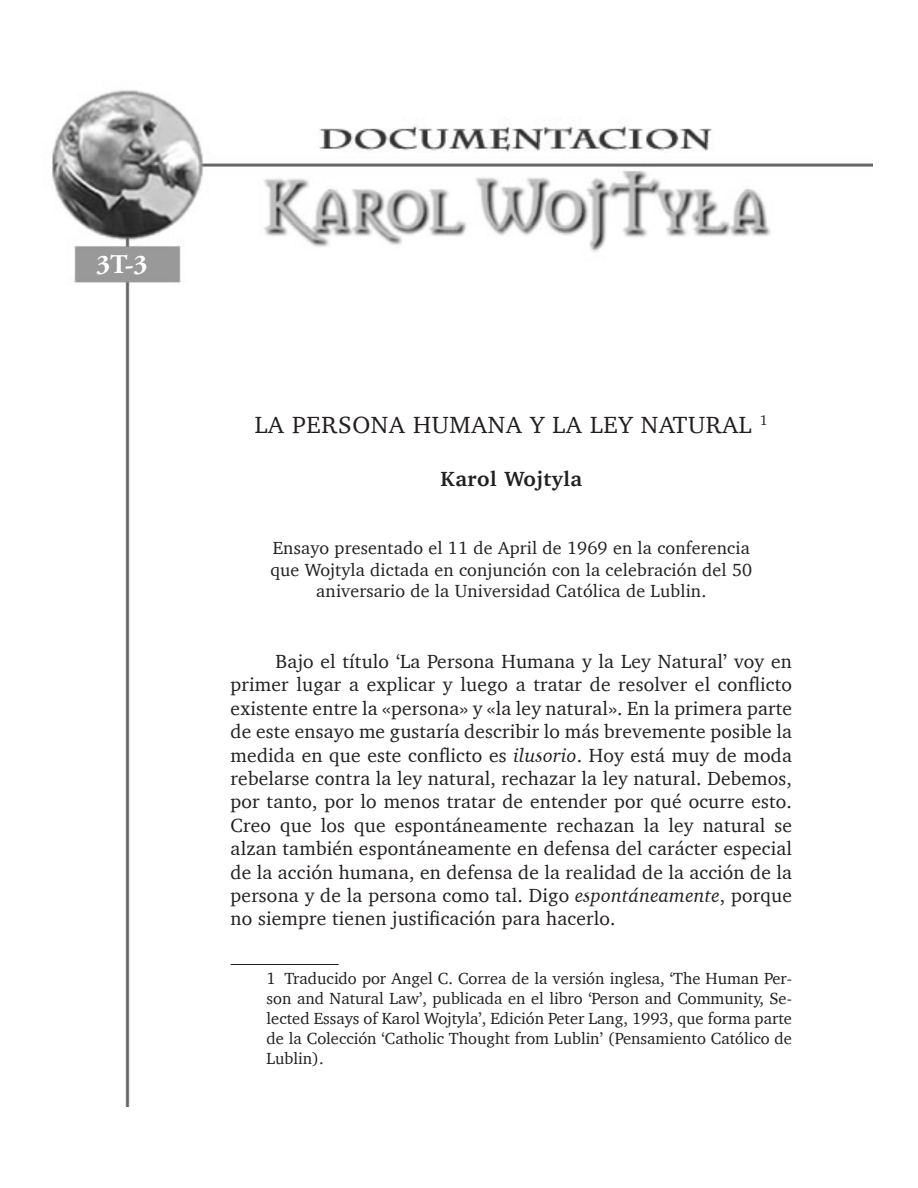
<style>
.page{position:relative;width:918px;height:1188px;background:#fff}
.page>*{position:absolute;margin:0;border:0;box-sizing:border-box;transform-origin:0 0}
.t1{font:700 27px "Adobe Garamond Pro";color:#fff}
.Free_Form{font:24px "Charter";letter-spacing:.03em;color:#231f20}
.Free_Form-2{font:700 21px "Charter";letter-spacing:.03em;color:#231f20}
.Free_Form-3{font:19.5px/23.4px "Charter";letter-spacing:.01em;color:#231f20;text-align:justify}
.Free_Form-4{font:18px/21.6px "Charter";letter-spacing:.01em;color:#231f20;text-align:center}
.t2{font:16.5px/19.8px "Charter";color:#231f20;text-align:justify}
.s1{font-style:italic}
</style>
<div class="page">
<img style="left:52px;top:90px;width:821px;height:1016px">
<hr style="left:231px;top:964px;width:108px;height:1px;background:#231f20">
<p class="t1" style="left:96px;top:249px;width:53px">3T-3</p>
<p class="Free_Form" style="left:255px;top:404px;width:514px">LA PERSONA HUMANA Y LA LEY NATURAL <sup>1</sup></p>
<p class="Free_Form-2" style="left:440px;top:460px;width:143px">Karol Wojtyla</p>
<p class="Free_Form-4" style="left:270px;top:537px;width:483px">Ensayo presentado el 11 de April de 1969 en la conferencia que Wojtyla dictada en conjunción con la celebración del 50 aniversario de la Universidad Católica de Lublin.</p>
<p class="Free_Form-3" style="left:231px;top:649px;width:563px;text-indent:45px">Bajo el título ‘La Persona Humana y la Ley Natural’ voy en primer lugar a explicar y luego a tratar de resolver el conflicto existente entre la «persona» y «la ley natural». En la primera parte de este ensayo me gustaría describir lo más brevemente posible la medida en que este conflicto es <span class="s1">ilusorio</span>. Hoy está muy de moda rebelarse contra la ley natural, rechazar la ley natural. Debemos, por tanto, por lo menos tratar de entender por qué ocurre esto.<br>Creo que los que espontáneamente rechazan la ley natural se alzan también espontáneamente en defensa del carácter especial de la acción humana, en defensa de la realidad de la acción de la persona y de la persona como tal. Digo <span class="s1">espontáneamente</span>, porque no siempre tienen justificación para hacerlo.</p>
<p class="t2" style="left:267px;top:969px;width:527px">1 Traducido por Angel C. Correa de la versión inglesa, ‘The Human Per&shy;son and Natural Law’, publicada en el libro ‘Person and Community, Se&shy;lected Essays of Karol Wojtyla’, Edición Peter Lang, 1993, que forma parte de la Colección ‘Catholic Thought from Lublin’ (Pensamiento Católico de Lublin).</p>
</div>
